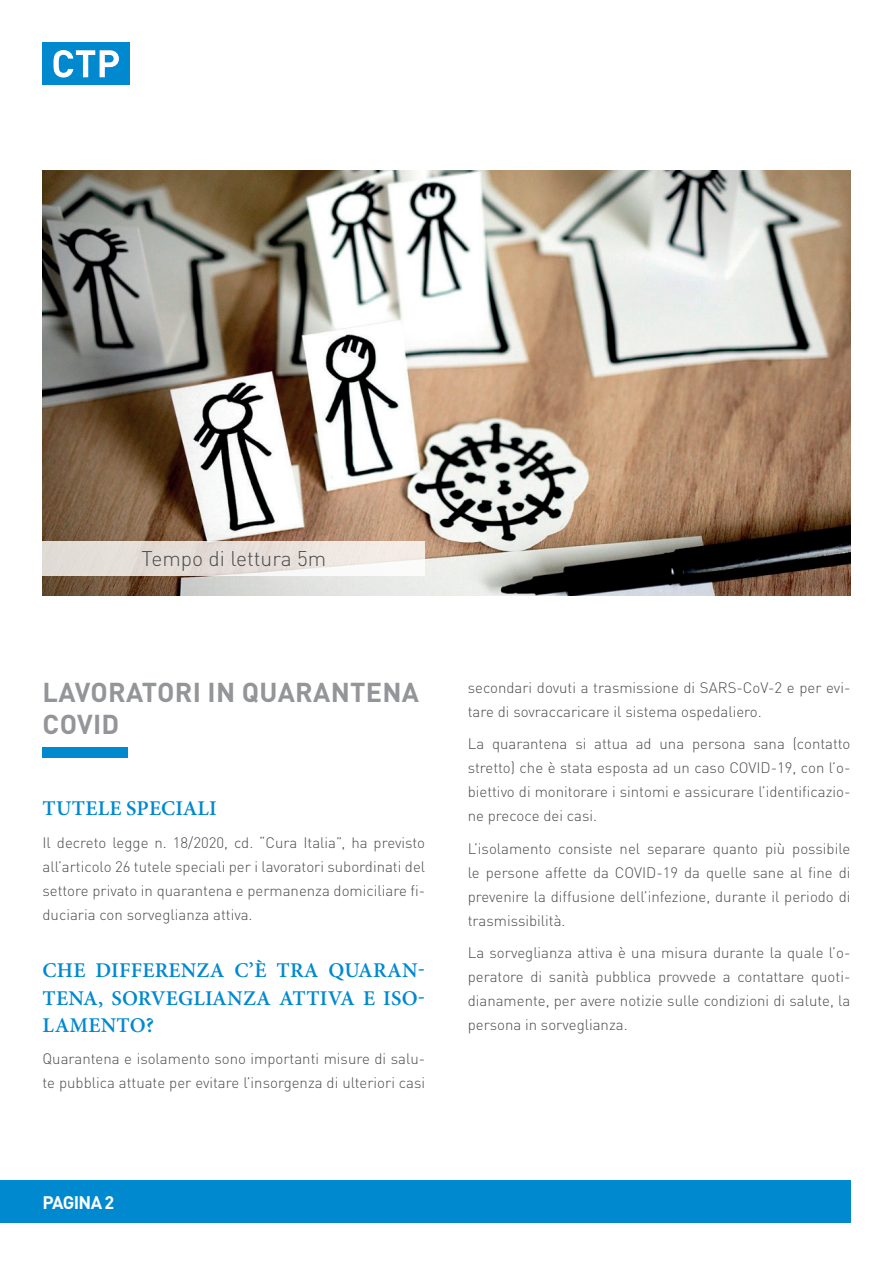
<style>
.page{position:relative;width:893px;height:1263px;background:#fff}
.page>*{position:absolute;margin:0;border:0;box-sizing:border-box;transform-origin:0 0}
.t1{font:700 27px/32.4px "DINOT";letter-spacing:.01em;color:#939598}
.t2{font:600 21px/27px "Minion Pro";letter-spacing:.01em;color:#0089cf;text-align:justify}
.t3{font:300 21px "DINOT";color:#4b4c4d}
.t4{font:700 18px "DINOT";letter-spacing:-.04em;color:#fff}
.t5{font:300 15px/24px "DINOT";color:#4b4c4d;text-align:justify}
</style>
<div class="page">
<div style="left:0;top:1180px;width:850px;height:43px;background:#0089cf"></div>
<div style="left:43px;top:43px;width:87px;height:42px;background:#0089cf"></div>
<svg style="left:54px;top:50px;width:65px;height:28px"></svg>
<img style="left:43px;top:170px;width:807px;height:425px">
<svg style="left:43px;top:541px;width:382px;height:34px;background:#e8e2dd"></svg>
<div style="left:43px;top:747px;width:85px;height:10px;background:#0089cf"></div>
<h2 class="t3" style="left:141px;top:543px;width:186px">Tempo di lettura 5m</h2>
<h1 class="t1" style="left:43px;top:673px;width:378px">LAVORATORI IN QUARANTENA<br>COVID</h1>
<h2 class="t2" style="left:43px;top:795px;width:176px">TUTELE SPECIALI</h2>
<p class="t5" style="left:43px;top:829px;width:384px">Il decreto legge n. 18/2020, cd. “Cura Italia”, ha previsto all’articolo 26 tutele speciali per i lavoratori subordinati del settore privato in quarantena e permanenza domiciliare fi&shy;duciaria con sorveglianza attiva.</p>
<h2 class="t2" style="left:43px;top:957px;width:384px">CHE DIFFERENZA C’È TRA QUARAN-TENA, SORVEGLIANZA ATTIVA E ISO-LAMENTO?</h2>
<p class="t5" style="left:43px;top:1045px;width:384px">Quarantena e isolamento sono importanti misure di salu&shy;te pubblica attuate per evitare l’insorgenza di ulteriori casi</p>
<p class="t4" style="left:43px;top:1188px;width:73px">PAGINA 2</p>
<p class="t5" style="left:468px;top:674px;width:384px">secondari dovuti a trasmissione di SARS-CoV-2 e per evi&shy;tare di sovraccaricare il sistema ospedaliero.</p>
<p class="t5" style="left:468px;top:730px;width:384px">La quarantena si attua ad una persona sana (contatto stretto) che è stata esposta ad un caso COVID-19, con l’o&shy;biettivo di monitorare i sintomi e assicurare l’identificazio&shy;ne precoce dei casi.</p>
<p class="t5" style="left:468px;top:835px;width:384px">L’isolamento consiste nel separare quanto più possibile le persone affette da COVID-19 da quelle sane al fine di prevenire la diffusione dell’infezione, durante il periodo di trasmissibilità.</p>
<p class="t5" style="left:468px;top:939px;width:384px">La sorveglianza attiva è una misura durante la quale l’o&shy;peratore di sanità pubblica provvede a contattare quoti&shy;dianamente, per avere notizie sulle condizioni di salute, la persona in sorveglianza.</p>
</div>
